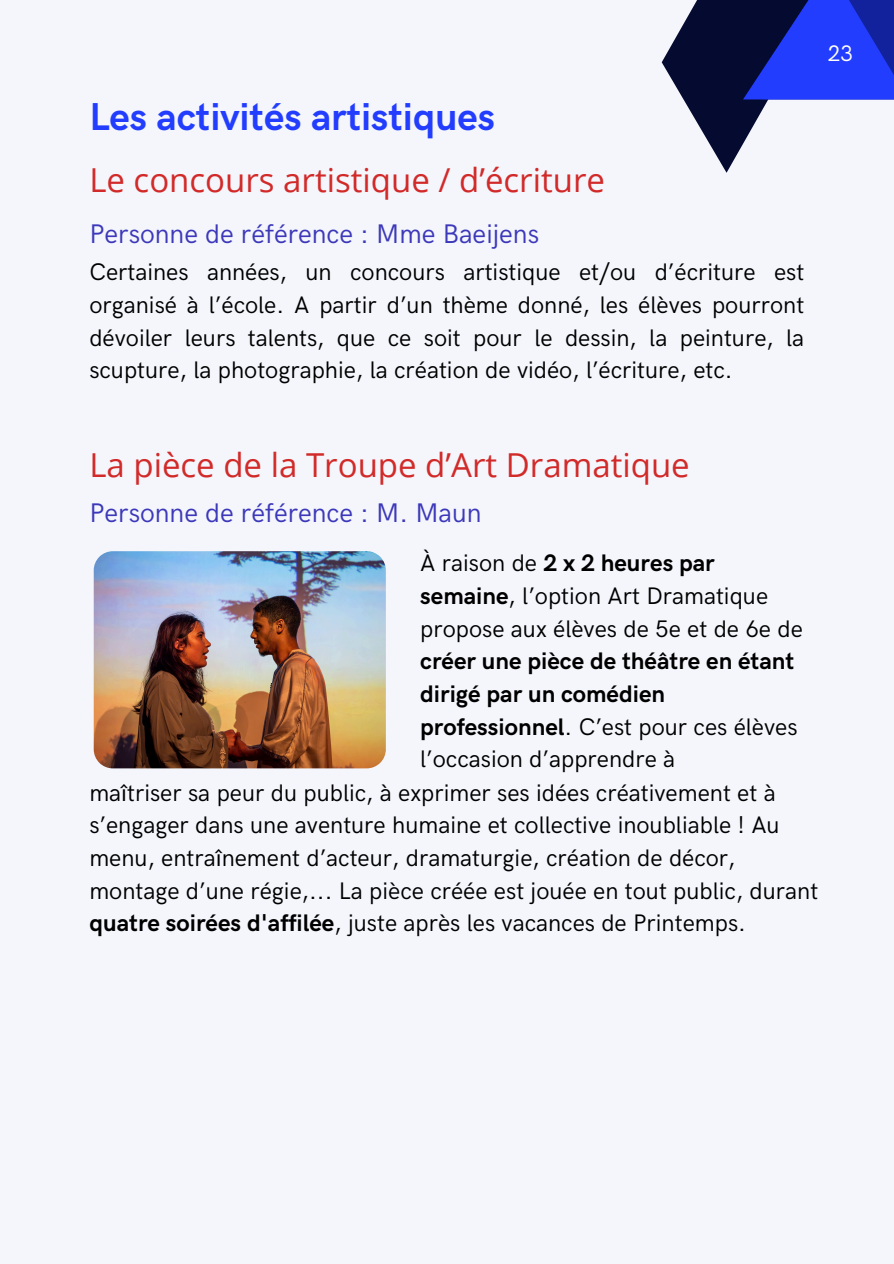
<style>
.page{position:relative;width:894px;height:1264px;background:#fff}
.page>*{position:absolute;margin:0;border:0;box-sizing:border-box;transform-origin:0 0}
.t1{font:700 39px "HK Grotesk";color:#233dff}
.t2{font:33px "Open Sans";color:#d12a29}
.t3{font:27px "HK Grotesk";color:#3c38b9}
.t4{font:24px/32.7px "HK Grotesk";color:#000}
.t5{font:22.5px "HK Grotesk";color:#fff}
.s1{font-weight:700}
</style>
<div class="page">
<div style="left:0;top:0;width:893px;height:1263px;background:#f4f6fc"></div>
<svg style="left:661px;top:0;width:232px;height:173px"></svg>
<img style="left:94px;top:551px;width:291px;height:217px">
<h2 class="t1" style="left:89px;top:95px;width:407px">Les activités artistiques</h2>
<h3 class="t2" style="left:89px;top:157px;width:517px">Le concours artistique / d’écriture</h3>
<p class="t3" style="left:89px;top:218px;width:451px">Personne de référence : Mme Baeijens</p>
<p class="t4" style="left:89px;top:257px;width:716px;text-align:justify">Certaines années, un concours artistique et/ou d’écriture est organisé à l’école. A partir d’un thème donné, les élèves pourront dévoiler leurs talents, que ce soit pour le dessin, la peinture, la scupture, la photographie, la création de vidéo, l’écriture, etc.</p>
<p class="t5" style="left:827px;top:41px;width:27px">23</p>
<h3 class="t2" style="left:89px;top:442px;width:601px">La pièce de la Troupe d’Art Dramatique</h3>
<h1 class="t3" style="left:89px;top:498px;width:393px">Personne de référence : M. Maun</h1>
<h2 class="t4" style="left:420px;top:547px;width:384px">À raison de <span class="s1">2 x 2 heures par semaine</span>, l’option Art Dramatique propose aux élèves de 5e et de 6e de <span class="s1">créer une pièce de théâtre en étant dirigé par un comédien professionnel</span>. C’est pour ces élèves l’occasion d’apprendre à</h2>
<p class="t4" style="left:89px;top:777px;width:730px">maîtriser sa peur du public, à exprimer ses idées créativement et à s’engager dans une aventure humaine et collective inoubliable ! Au menu, entraînement d’acteur, dramaturgie, création de décor, montage d’une régie,... La pièce créée est jouée en tout public, durant <span class="s1">quatre soirées d'affilée</span>, juste après les vacances de Printemps.</p>
</div>
